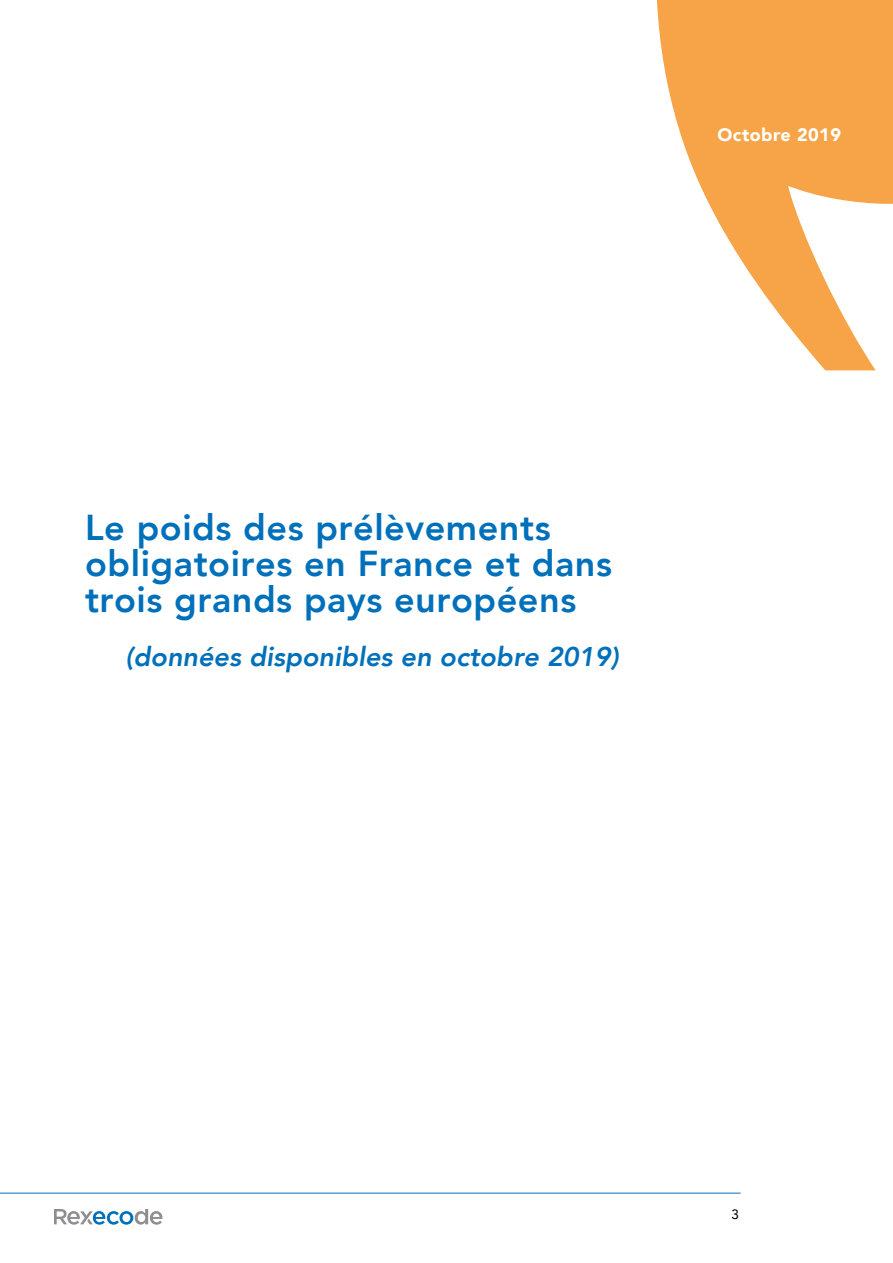
<style>
.page{position:relative;width:893px;height:1263px;background:#fff}
.page>*{position:absolute;margin:0;border:0;box-sizing:border-box;transform-origin:0 0}
.t1{font:800 36px/36px "Avenir LT";letter-spacing:.015em;color:#0070ba}
.t2{font:italic 800 27px "Avenir LT";color:#0070ba}
.t3{font:900 18px "Avenir LT";letter-spacing:.025em;color:#fff}
.t4{font:13.5px "Avenir LT";color:#000}
</style>
<div class="page">
<svg style="left:54px;top:1209px;width:108px;height:15px"></svg>
<hr style="left:0;top:1193px;width:741px;height:1px;background:#0070ba">
<svg style="left:657px;top:0;width:236px;height:370px;fill:#f6a447"></svg>
<p class="t3" style="left:717px;top:124px;width:125px">Octobre 2019</p>
<p class="t1" style="left:85px;top:510px;width:528px">Le poids des prélèvements obligatoires en France et dans trois grands pays européens</p>
<p class="t2" style="left:126px;top:640px;width:495px">(données disponibles en octobre 2019)</p>
<p class="t4" style="left:732px;top:1207px;width:9px">3</p>
</div>
